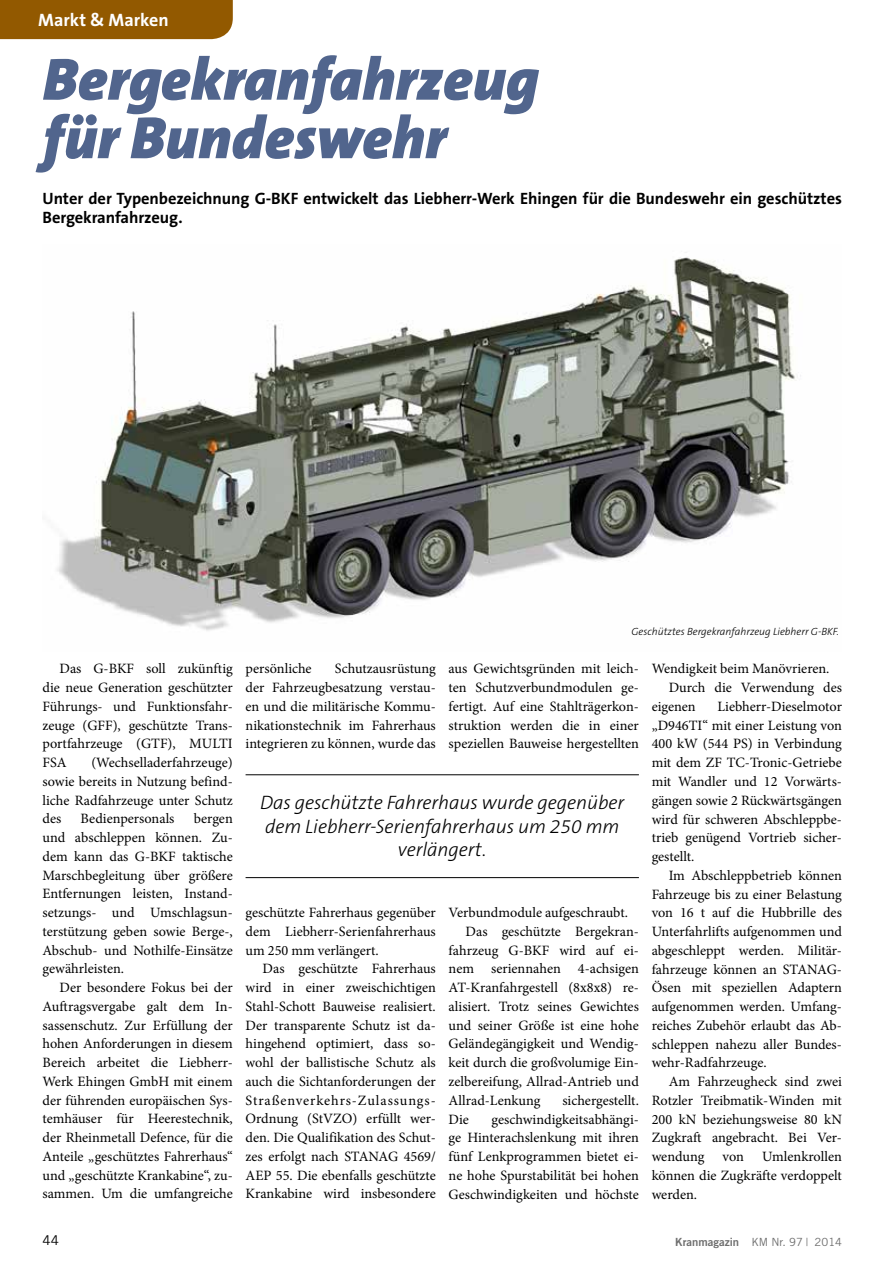
<style>
.page{position:relative;width:893px;height:1263px;background:#fff}
.page>*{position:absolute;margin:0;border:0;box-sizing:border-box;transform-origin:0 0}
.t1{font:italic 900 60px/58.5px "The Sans B9";color:#51658d}
.t2{font:italic 300 19.5px/23.4px "The Sans B3";letter-spacing:-.005em;color:#000;text-align:center}
.t3{font:700 18px "The Sans B7";color:#fff}
.t4{font:700 16.5px/18.8px "The Sans B7";letter-spacing:-.005em;color:#000}
.t5{font:14.25px/18.8px "Minion Pro";color:#000;text-align:justify}
.t6{font:13.5px "Trade Gothic";color:#000}
.t7{font:11.25px "Trade Gothic";color:#6e6e6e}
.t8{font:italic 300 10.5px "The Sans B3";color:#000}
.s1{font-family:"Trade Gothic Bold Two"}
</style>
<div class="page">
<div style="left:0;top:0;width:233px;height:39px;background:#925900"></div>
<img style="left:57px;top:252px;width:744px;height:379px">
<hr style="left:246px;top:774px;width:393px;height:1px;background:#000">
<hr style="left:246px;top:877px;width:393px;height:1px;background:#000">
<p class="t3" style="left:38px;top:11px;width:132px">Markt &amp; Marken</p>
<h1 class="t1" style="left:43px;top:52px;width:497px">Bergekranfahrzeug für Bundeswehr</h1>
<p class="t4" style="left:43px;top:190px;width:801px">Unter der Typenbezeichnung G-BKF entwickelt das Liebherr-Werk Ehingen für die Bundeswehr ein geschütztes<br>Bergekranfahrzeug.</p>
<p class="t5" style="left:43px;top:659px;width:192px;text-indent:17px">Das G-BKF soll zukünftig die neue Generation geschützter Führungs- und Funktionsfahr&shy;zeuge (GFF), geschützte Trans&shy;portfahrzeuge (GTF), MULTI FSA</p>
<p class="t5" style="left:43px;top:753px;width:192px;text-indent:49px">(Wechselladerfahrzeuge) sowie bereits in Nutzung befind&shy;liche Radfahrzeuge unter Schutz des</p>
<p class="t5" style="left:43px;top:809px;width:192px;text-indent:151px">bergen und abschleppen können. Zu&shy;dem kann das G-BKF taktische Marschbegleitung über größere Entfernungen leisten, Instand&shy;setzungs- und Umschlagsun&shy;terstützung geben sowie Berge-, Abschub- und Nothilfe-Einsätze gewährleisten.</p>
<p class="t5" style="left:43px;top:978px;width:192px;text-indent:17px">Der besondere Fokus bei der Auftragsvergabe galt dem In&shy;sassenschutz. Zur Erfüllung der hohen Anforderungen in diesem Bereich arbeitet die Liebherr-Werk Ehingen GmbH mit einem der führenden europäischen Sys&shy;temhäuser für Heerestechnik, der Rheinmetall Defence, für die Anteile „geschütztes Fahrerhaus“ und „geschützte Krankabine“, zu&shy;sammen. Um die umfangreiche</p>
<p class="t5" style="left:81px;top:809px;width:95px">Bedienpersonals</p>
<p class="t8" style="left:631px;top:626px;width:209px">Geschütztes Bergekranfahrzeug Liebherr G-BKF.</p>
<p class="t5" style="left:246px;top:659px;width:68px">persönliche</p>
<p class="t5" style="left:246px;top:659px;width:192px;text-indent:89px">Schutzausrüstung der Fahrzeugbesatzung verstau&shy;en und die militärische Kommu&shy;nikationstechnik im Fahrerhaus integrieren zu können, wurde das</p>
<p class="t5" style="left:449px;top:659px;width:192px">aus Gewichtsgründen mit leich&shy;ten Schutzverbundmodulen ge&shy;fertigt. Auf eine Stahlträgerkon&shy;struktion werden die in einer speziellen Bauweise hergestellten</p>
<h2 class="t2" style="left:260px;top:792px;width:366px">Das geschützte Fahrerhaus wurde gegenüber dem Liebherr-Serienfahrerhaus um 250 mm verlängert.</h2>
<p class="t5" style="left:246px;top:903px;width:192px">geschützte Fahrerhaus gegenüber dem Liebherr-Serienfahrerhaus um 250 mm verlängert.</p>
<p class="t5" style="left:246px;top:959px;width:192px;text-indent:17px">Das geschützte Fahrerhaus wird in einer zweischichtigen Stahl-Schott Bauweise realisiert.<br>Der transparente Schutz ist da&shy;hingehend optimiert, dass so&shy;wohl der ballistische Schutz als auch die Sichtanforderungen der Straßenverkehrs-Zulassungs-Ordnung (StVZO) erfüllt wer&shy;den. Die Qualifikation des Schut&shy;zes erfolgt nach STANAG 4569/ AEP 55. Die ebenfalls geschützte Krankabine wird insbesondere</p>
<p class="t5" style="left:449px;top:903px;width:181px">Verbundmodule aufgeschraubt.</p>
<p class="t5" style="left:466px;top:922px;width:175px">Das geschützte Bergekran-</p>
<p class="t5" style="left:449px;top:941px;width:192px">fahrzeug G-BKF wird auf ei-</p>
<p class="t5" style="left:449px;top:959px;width:192px">nem seriennahen 4-achsigen</p>
<p class="t5" style="left:449px;top:978px;width:192px">AT-Kranfahrgestell (8x8x8) re-</p>
<p class="t5" style="left:449px;top:997px;width:192px">alisiert. Trotz seines Gewichtes</p>
<p class="t5" style="left:449px;top:1016px;width:192px">und seiner Größe ist eine hohe</p>
<p class="t5" style="left:449px;top:1034px;width:192px">Geländegängigkeit und Wendig-</p>
<p class="t5" style="left:449px;top:1053px;width:192px">keit durch die großvolumige Ein-</p>
<p class="t5" style="left:449px;top:1072px;width:192px">zelbereifung, Allrad-Antrieb und</p>
<p class="t5" style="left:449px;top:1091px;width:93px">Allrad-Lenkung</p>
<p class="t5" style="left:562px;top:1091px;width:78px">sichergestellt.</p>
<p class="t5" style="left:449px;top:1110px;width:22px">Die</p>
<p class="t5" style="left:449px;top:1110px;width:192px;text-indent:43px">geschwindigkeitsabhängi&shy;ge Hinterachslenkung mit ihren fünf Lenkprogrammen bietet ei&shy;ne hohe Spurstabilität bei hohen Geschwindigkeiten und höchste</p>
<p class="t5" style="left:652px;top:660px;width:179px">Wendigkeit beim Manövrieren.</p>
<p class="t5" style="left:669px;top:678px;width:175px">Durch die Verwendung des</p>
<p class="t5" style="left:652px;top:697px;width:46px">eigenen</p>
<p class="t5" style="left:652px;top:697px;width:192px;text-indent:66px">Liebherr-Dieselmotor „D946TI“ mit einer Leistung von 400 kW (544 PS) in Verbindung mit dem ZF TC-Tronic-Getriebe mit Wandler und 12 Vorwärts&shy;gängen sowie 2 Rückwärtsgängen wird für schweren Abschleppbe&shy;trieb genügend Vortrieb sicher&shy;gestellt.</p>
<p class="t5" style="left:652px;top:866px;width:192px;text-indent:17px">Im Abschleppbetrieb können Fahrzeuge bis zu einer Belastung von 16 t auf die Hubbrille des Unterfahrlifts aufgenommen und abgeschleppt werden. Militär&shy;fahrzeuge können an STANAG-Ösen mit speziellen Adaptern aufgenommen werden. Umfang&shy;reiches Zubehör erlaubt das Ab&shy;schleppen nahezu aller Bundes&shy;wehr-Radfahrzeuge.</p>
<p class="t5" style="left:652px;top:1072px;width:192px;text-indent:17px">Am Fahrzeugheck sind zwei Rotzler Treibmatik-Winden mit 200 kN beziehungsweise 80 kN Zugkraft angebracht. Bei Ver&shy;wendung</p>
<p class="t5" style="left:652px;top:1147px;width:192px;text-indent:111px">Umlenkrollen können die Zugkräfte verdoppelt werden.</p>
<p class="t5" style="left:723px;top:1147px;width:23px">von</p>
<p class="t6" style="left:43px;top:1232px;width:18px">44</p>
<p class="t7" style="left:675px;top:1235px;width:168px"><span class="s1">Kranmagazin</span> KM Nr. 97 | 2014</p>
</div>
